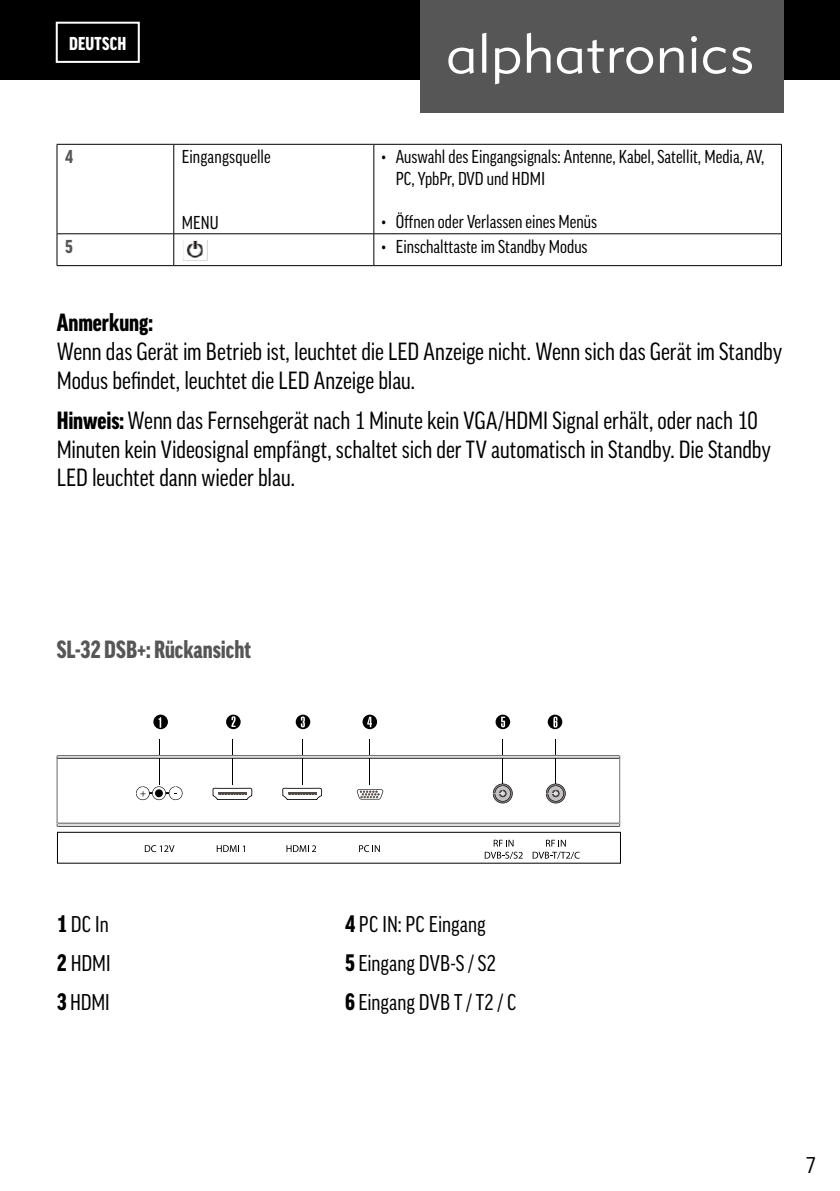
<style>
.page{position:relative;width:840px;height:1191px;background:#fff}
.page>*{position:absolute;margin:0;border:0;box-sizing:border-box;transform-origin:0 0}
.t1{font:condensed 24px/28.8px "Good";color:#000}
.t2{font:900 condensed 24px "Good";color:#565656}
.t3{font:900 condensed 24px "Good";color:#000}
.t4{font:condensed 22px "Good";letter-spacing:.005em;color:#000}
.t5{font:condensed 18px/21.6px "Good";color:#000}
.t6{font:900 condensed 18px "Good";letter-spacing:.015em;color:#fff}
.t7{font:900 condensed 18px "Good";color:#565656}
.s1{font-weight:900}
.s2{font-weight:900;font-size:23px}
</style>
<div class="page">
<div style="left:0;top:0;width:428px;height:79px;background:#000"></div>
<div style="left:428px;top:0;width:411px;height:79px;background:#000"></div>
<div style="left:420px;top:0;width:362px;height:112px;background:#565656"></div>
<svg style="left:448px;top:48px;width:25px;height:26px"></svg>
<svg style="left:482px;top:33px;width:4px;height:40px"></svg>
<svg style="left:495px;top:48px;width:25px;height:36px"></svg>
<svg style="left:526px;top:33px;width:24px;height:40px"></svg>
<svg style="left:556px;top:40px;width:47px;height:34px"></svg>
<svg style="left:609px;top:47px;width:43px;height:27px"></svg>
<svg style="left:659px;top:48px;width:24px;height:25px"></svg>
<svg style="left:691px;top:36px;width:5px;height:37px"></svg>
<svg style="left:703px;top:47px;width:22px;height:27px"></svg>
<svg style="left:732px;top:47px;width:19px;height:27px"></svg>
<div style="left:56px;top:22px;width:84px;height:41px;border:2px solid #fff"></div>
<hr style="left:57px;top:144px;width:117px;height:1px;background:#000">
<hr style="left:57px;top:145px;width:1px;height:88px;background:#000">
<hr style="left:174px;top:144px;width:199px;height:1px;background:#000">
<hr style="left:173px;top:145px;width:1px;height:88px;background:#000">
<hr style="left:373px;top:144px;width:408px;height:1px;background:#000">
<hr style="left:373px;top:145px;width:1px;height:88px;background:#000">
<hr style="left:780px;top:145px;width:1px;height:88px;background:#000">
<hr style="left:57px;top:233px;width:117px;height:1px;background:#000">
<hr style="left:57px;top:234px;width:1px;height:31px;background:#000">
<hr style="left:174px;top:233px;width:199px;height:1px;background:#000">
<hr style="left:173px;top:234px;width:1px;height:31px;background:#000">
<hr style="left:373px;top:233px;width:408px;height:1px;background:#000">
<hr style="left:373px;top:234px;width:1px;height:31px;background:#000">
<hr style="left:780px;top:234px;width:1px;height:31px;background:#000">
<hr style="left:57px;top:265px;width:117px;height:1px;background:#000">
<hr style="left:174px;top:265px;width:199px;height:1px;background:#000">
<hr style="left:373px;top:265px;width:408px;height:1px;background:#000">
<img style="left:182px;top:240px;width:21px;height:20px">
<svg style="left:495px;top:714px;width:15px;height:15px"></svg>
<svg style="left:501px;top:716px;width:4px;height:11px"></svg>
<svg style="left:153px;top:714px;width:15px;height:15px"></svg>
<svg style="left:158px;top:717px;width:3px;height:10px"></svg>
<svg style="left:226px;top:714px;width:14px;height:15px"></svg>
<svg style="left:231px;top:716px;width:4px;height:11px"></svg>
<svg style="left:295px;top:714px;width:15px;height:15px"></svg>
<svg style="left:301px;top:716px;width:4px;height:11px"></svg>
<svg style="left:362px;top:714px;width:15px;height:15px"></svg>
<svg style="left:367px;top:716px;width:5px;height:11px"></svg>
<svg style="left:547px;top:714px;width:15px;height:15px"></svg>
<svg style="left:553px;top:716px;width:4px;height:11px"></svg>
<hr style="left:159px;top:739px;width:1px;height:45px;background:#000">
<hr style="left:232px;top:739px;width:1px;height:45px;background:#000">
<hr style="left:302px;top:739px;width:1px;height:45px;background:#000">
<hr style="left:369px;top:739px;width:1px;height:45px;background:#000">
<hr style="left:502px;top:739px;width:1px;height:45px;background:#000">
<hr style="left:555px;top:739px;width:1px;height:45px;background:#000">
<div style="left:57px;top:832px;width:563px;height:31px;border:1px solid #000"></div>
<svg style="left:216px;top:845px;width:29px;height:7px"></svg>
<svg style="left:145px;top:845px;width:29px;height:7px"></svg>
<svg style="left:286px;top:845px;width:30px;height:7px"></svg>
<svg style="left:359px;top:845px;width:20px;height:7px"></svg>
<svg style="left:57px;top:755px;width:562px;height:71px"></svg>
<svg style="left:532px;top:839px;width:47px;height:20px"></svg>
<svg style="left:484px;top:839px;width:38px;height:20px"></svg>
<p class="t6" style="left:69px;top:33px;width:59px">DEUTSCH</p>
<p class="t7" style="left:65px;top:147px;width:9px">4</p>
<p class="t5" style="left:182px;top:146px;width:90px">Eingangsquelle</p>
<p class="t5" style="left:182px;top:212px;width:38px">MENU</p>
<p class="t5" style="left:395px;top:146px;width:370px;text-indent:-14px">• Auswahl des Eingangsignals: Antenne, Kabel, Satellit, Media, AV,<br>PC, YpbPr, DVD und HDMI</p>
<p class="t5" style="left:381px;top:211px;width:217px">• Öffnen oder Verlassen eines Menüs</p>
<p class="t7" style="left:65px;top:236px;width:9px">5</p>
<p class="t5" style="left:381px;top:235px;width:207px">• Einschalttaste im Standby Modus</p>
<p class="t3" style="left:57px;top:309px;width:98px">Anmerkung:</p>
<p class="t1" style="left:57px;top:337px;width:726px">Wenn das Gerät im Betrieb ist, leuchtet die LED Anzeige nicht. Wenn sich das Gerät im Standby<br>Modus befindet, leuchtet die LED Anzeige blau.</p>
<p class="t1" style="left:57px;top:406px;width:715px"><span class="s1">Hinweis:</span> Wenn das Fernsehgerät nach 1 Minute kein VGA/HDMI Signal erhält, oder nach 10<br>Minuten kein Videosignal empfängt, schaltet sich der TV automatisch in Standby. Die Standby<br>LED leuchtet dann wieder blau.</p>
<p class="t2" style="left:57px;top:636px;width:196px">SL-32 DSB+: Rückansicht</p>
<p class="t4" style="left:57px;top:912px;width:53px"><span class="s2">1</span> DC In</p>
<p class="t4" style="left:345px;top:912px;width:142px"><span class="s2">4</span> PC IN: PC Eingang</p>
<p class="t4" style="left:57px;top:951px;width:56px"><span class="s2">2</span> HDMI</p>
<p class="t4" style="left:345px;top:951px;width:152px"><span class="s2">5</span> Eingang DVB-S / S2</p>
<p class="t4" style="left:57px;top:990px;width:55px"><span class="s2">3</span> HDMI</p>
<p class="t4" style="left:345px;top:990px;width:173px"><span class="s2">6</span> Eingang DVB T / T2 / C</p>
<p class="t4" style="left:805px;top:1152px;width:11px">7</p>
</div>
